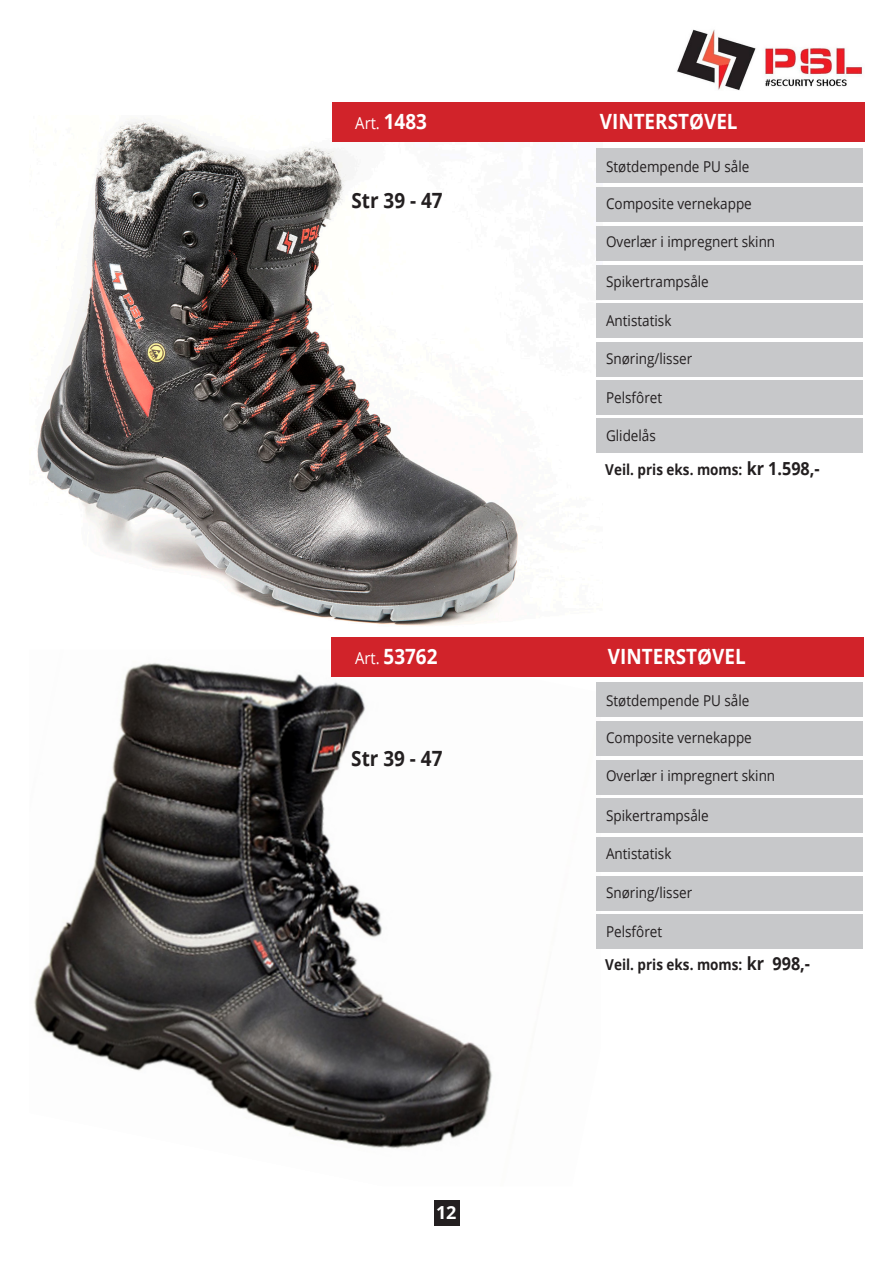
<style>
.page{position:relative;width:893px;height:1263px;background:#fff}
.page>*{position:absolute;margin:0;border:0;box-sizing:border-box;transform-origin:0 0}
.t1{font:700 21px "Open Sans";color:#fff;scale:.9 1}
.t2{font:700 21px "Open Sans";color:#231f20;scale:.9 1}
.t3{font:700 18px "Open Sans";color:#fff}
.t4{font:16.5px "Open Sans";color:#fff;scale:.9 1}
.t5{font:15px "Open Sans";color:#231f20;scale:.9 1}
.t6{font:700 15px "Open Sans";color:#231f20;scale:.9 1}
.s1{font-weight:700;font-size:21px}
.s2{font-size:18px}
.s3{font-weight:400;font-size:16.5px}
</style>
<div class="page">
<img style="left:677px;top:29px;width:186px;height:61px">
<div style="left:435px;top:1200px;width:25px;height:26px;background:#231f20"></div>
<img style="left:37px;top:118px;width:565px;height:508px">
<div style="left:332px;top:103px;width:532px;height:39px;background:#d1232a"></div>
<img style="left:34px;top:649px;width:567px;height:500px">
<div style="left:332px;top:637px;width:532px;height:39px;background:#d1232a"></div>
<div style="left:597px;top:149px;width:266px;height:34px;background:#c7c8ca"></div>
<div style="left:597px;top:188px;width:266px;height:34px;background:#c7c8ca"></div>
<div style="left:597px;top:226px;width:266px;height:34px;background:#c7c8ca"></div>
<div style="left:597px;top:265px;width:266px;height:34px;background:#c7c8ca"></div>
<div style="left:597px;top:303px;width:266px;height:35px;background:#c7c8ca"></div>
<div style="left:597px;top:342px;width:266px;height:34px;background:#c7c8ca"></div>
<div style="left:597px;top:682px;width:266px;height:34px;background:#c7c8ca"></div>
<div style="left:597px;top:721px;width:266px;height:34px;background:#c7c8ca"></div>
<div style="left:597px;top:760px;width:266px;height:34px;background:#c7c8ca"></div>
<div style="left:597px;top:799px;width:266px;height:34px;background:#c7c8ca"></div>
<div style="left:597px;top:837px;width:266px;height:34px;background:#c7c8ca"></div>
<div style="left:597px;top:876px;width:266px;height:34px;background:#c7c8ca"></div>
<div style="left:597px;top:381px;width:266px;height:34px;background:#c7c8ca"></div>
<div style="left:597px;top:419px;width:266px;height:34px;background:#c7c8ca"></div>
<div style="left:597px;top:915px;width:266px;height:34px;background:#c7c8ca"></div>
<p class="t4" style="left:355px;top:112px;width:81px">Art. <span class="s1">1483</span></p>
<p class="t1" style="left:600px;top:107px;width:155px">VINTERSTØVEL</p>
<p class="t2" style="left:351px;top:185px;width:103px">Str 39 - 47</p>
<p class="t5" style="left:606px;top:156px;width:161px">Støtdempende PU såle</p>
<p class="t5" style="left:606px;top:193px;width:163px">Composite vernekappe</p>
<p class="t5" style="left:606px;top:232px;width:189px">Overlær i impregnert skinn</p>
<p class="t5" style="left:606px;top:272px;width:116px">Spikertrampsåle</p>
<p class="t5" style="left:606px;top:310px;width:74px">Antistatisk</p>
<p class="t5" style="left:606px;top:349px;width:97px">Snøring/lisser</p>
<p class="t5" style="left:606px;top:387px;width:64px">Pelsfôret</p>
<p class="t5" style="left:606px;top:425px;width:57px">Glidelås</p>
<p class="t6" style="left:605px;top:459px;width:240px">Veil. pris eks. moms: <span class="s2">kr 1.598,-</span></p>
<p class="t1" style="left:355px;top:641px;width:93px"><span class="s3">Art.</span> 53762</p>
<p class="t1" style="left:608px;top:641px;width:155px">VINTERSTØVEL</p>
<p class="t2" style="left:351px;top:743px;width:103px">Str 39 - 47</p>
<p class="t3" style="left:436px;top:1200px;width:22px">12</p>
<p class="t5" style="left:606px;top:690px;width:161px">Støtdempende PU såle</p>
<p class="t5" style="left:606px;top:727px;width:163px">Composite vernekappe</p>
<p class="t5" style="left:606px;top:765px;width:189px">Overlær i impregnert skinn</p>
<p class="t5" style="left:606px;top:805px;width:116px">Spikertrampsåle</p>
<p class="t5" style="left:606px;top:843px;width:74px">Antistatisk</p>
<p class="t5" style="left:606px;top:882px;width:97px">Snøring/lisser</p>
<p class="t5" style="left:606px;top:921px;width:64px">Pelsfôret</p>
<p class="t6" style="left:605px;top:954px;width:229px">Veil. pris eks. moms: <span class="s2">kr 998,-</span></p>
</div>
